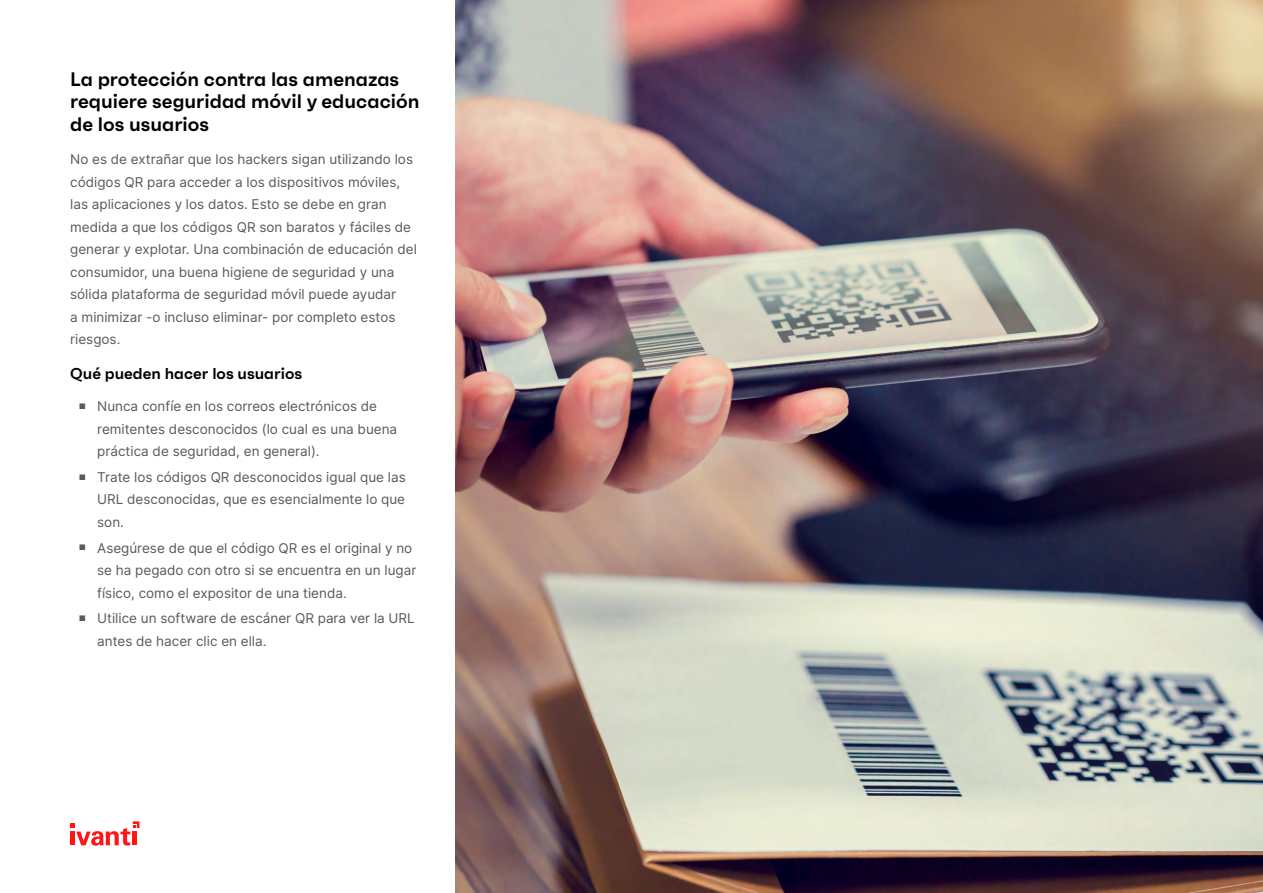
<style>
.page{position:relative;width:1263px;height:893px;background:#fff}
.page>*{position:absolute;margin:0;border:0;box-sizing:border-box;transform-origin:0 0}
.t1{font:600 19.5px/22.5px "Faktum";color:#000}
.t2{font:600 15.75px "Faktum";color:#000}
.t3{font:13.5px/22.5px "Inter";color:#555960}
</style>
<div class="page">
<img style="left:455px;top:0;width:808px;height:893px">
<svg style="left:70px;top:821px;width:69px;height:25px"></svg>
<h1 class="t1" style="left:70px;top:67px;width:351px">La protección contra las amenazas requiere seguridad móvil y educación de los usuarios</h1>
<p class="t3" style="left:70px;top:148px;width:348px">No es de extrañar que los hackers sigan utilizando los códigos QR para acceder a los dispositivos móviles, las aplicaciones y los datos. Esto se debe en gran medida a que los códigos QR son baratos y fáciles de generar y explotar. Una combinación de educación del consumidor, una buena higiene de seguridad y una sólida plataforma de seguridad móvil puede ayudar<br>a minimizar -o incluso eliminar- por completo estos riesgos.</p>
<p class="t2" style="left:70px;top:363px;width:233px">Qué pueden hacer los usuarios</p>
<p class="t3" style="left:97px;top:395px;width:301px;text-indent:-18px"><sup>■</sup> Nunca confíe en los correos electrónicos de remitentes desconocidos (lo cual es una buena práctica de seguridad, en general).</p>
<p class="t3" style="left:97px;top:465px;width:310px;text-align:justify;text-indent:-18px"><sup>■</sup> Trate los códigos QR desconocidos igual que las URL desconocidas, que es esencialmente lo que son.</p>
<p class="t3" style="left:97px;top:536px;width:321px;text-indent:-18px"><sup>■</sup> Asegúrese de que el código QR es el original y no se ha pegado con otro si se encuentra en un lugar físico, como el expositor de una tienda.</p>
<p class="t3" style="left:97px;top:607px;width:319px;text-indent:-18px"><sup>■</sup> Utilice un software de escáner QR para ver la URL antes de hacer clic en ella.</p>
</div>
